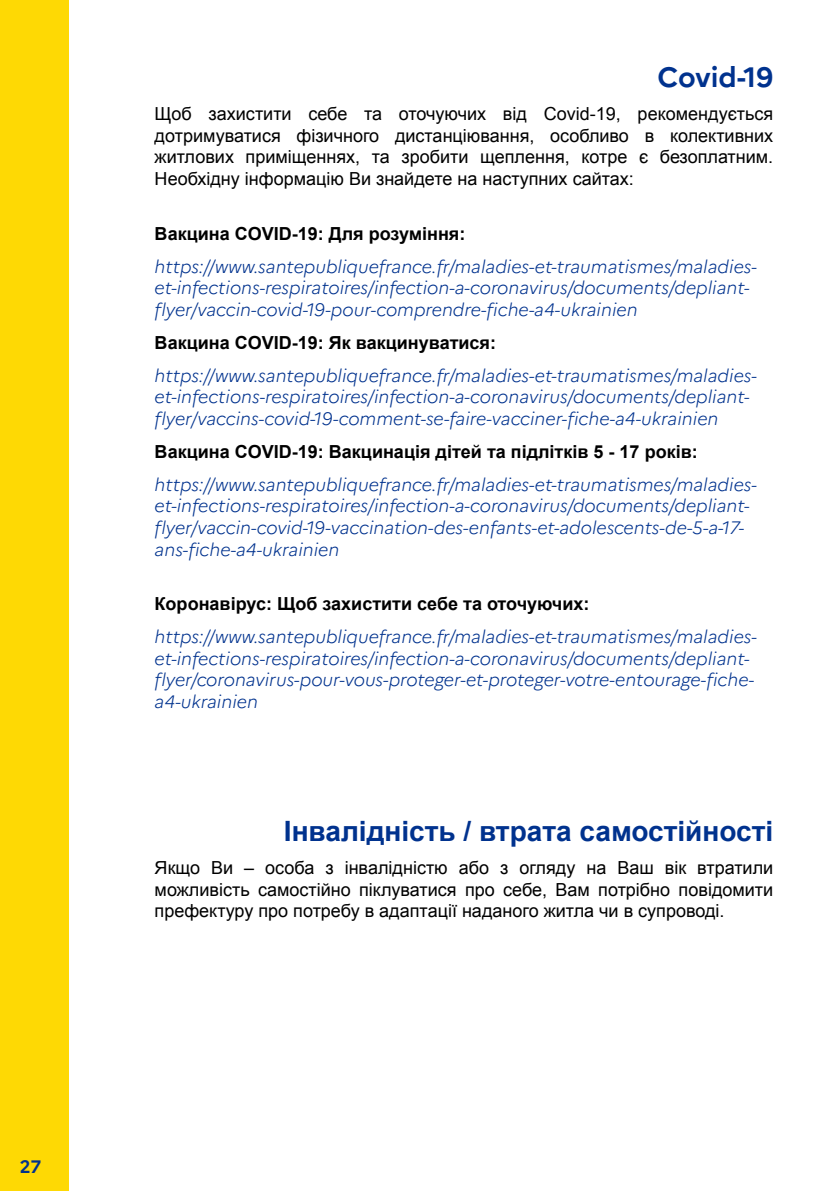
<style>
.page{position:relative;width:840px;height:1191px;background:#fff}
.page>*{position:absolute;margin:0;border:0;box-sizing:border-box;transform-origin:0 0}
.Gros_titre{font:700 28px "Arial";color:#00328e}
.Gros_titre-2{font:700 28px "Marianne";letter-spacing:-.005em;color:#00328e}
.TXT_renf_15_mm{font:italic 300 18px/21.6px "Marianne";color:#00328e}
.TXT_renf_15_mm-2{font:18px/21.6px "Arial";color:#000;text-align:justify}
.TXT_renf_15_mm-3{font:700 18px "Arial";color:#000}
.t1{font:700 18px "Marianne";color:#00328e}
</style>
<div class="page">
<div style="left:0;top:0;width:68px;height:1191px;background:#fed904"></div>
<p class="t1" style="left:20px;top:1155px;width:23px">27</p>
<p class="Gros_titre-2" style="left:657px;top:60px;width:117px">Covid-19</p>
<p class="TXT_renf_15_mm-2" style="left:154px;top:103px;width:619px">Щоб захистити себе та оточуючих від Covid-19, рекомендується дотримуватися фізичного дистанціювання, особливо в колективних житлових приміщеннях, та зробити щеплення, котре є безоплатним.<br>Необхідну інформацію Ви знайдете на наступних сайтах:</p>
<p class="TXT_renf_15_mm-3" style="left:154px;top:221px;width:312px">Вакцина COVID-19: Для розуміння:</p>
<p class="TXT_renf_15_mm" style="left:154px;top:255px;width:603px">https://www.santepubliquefrance.fr/maladies-et-traumatismes/maladies&shy;et-infections-respiratoires/infection-a-coronavirus/documents/depliant&shy;flyer/vaccin-covid-19-pour-comprendre-fiche-a4-ukrainien</p>
<p class="TXT_renf_15_mm-3" style="left:154px;top:330px;width:343px">Вакцина COVID-19: Як вакцинуватися:</p>
<p class="TXT_renf_15_mm" style="left:154px;top:364px;width:603px">https://www.santepubliquefrance.fr/maladies-et-traumatismes/maladies&shy;et-infections-respiratoires/infection-a-coronavirus/documents/depliant&shy;flyer/vaccins-covid-19-comment-se-faire-vacciner-fiche-a4-ukrainien</p>
<p class="TXT_renf_15_mm-3" style="left:154px;top:439px;width:544px">Вакцина COVID-19: Вакцинація дітей та підлітків 5 - 17 років:</p>
<p class="TXT_renf_15_mm" style="left:154px;top:473px;width:603px">https://www.santepubliquefrance.fr/maladies-et-traumatismes/maladies&shy;et-infections-respiratoires/infection-a-coronavirus/documents/depliant&shy;flyer/vaccin-covid-19-vaccination-des-enfants-et-adolescents-de-5-a-17- ans-fiche-a4-ukrainien</p>
<p class="TXT_renf_15_mm-3" style="left:154px;top:592px;width:436px">Коронавірус: Щоб захистити себе та оточуючих:</p>
<p class="TXT_renf_15_mm" style="left:154px;top:626px;width:603px">https://www.santepubliquefrance.fr/maladies-et-traumatismes/maladies&shy;et-infections-respiratoires/infection-a-coronavirus/documents/depliant&shy;flyer/coronavirus-pour-vous-proteger-et-proteger-votre-entourage-fiche&shy;a4-ukrainien</p>
<p class="Gros_titre" style="left:284px;top:812px;width:490px">Інвалідність / втрата самостійності</p>
<p class="TXT_renf_15_mm-2" style="left:154px;top:857px;width:619px">Якщо Ви – особа з інвалідністю або з огляду на Ваш вік втратили можливість самостійно піклуватися про себе, Вам потрібно повідомити префектуру про потребу в адаптації наданого житла чи в супроводі.</p>
</div>
